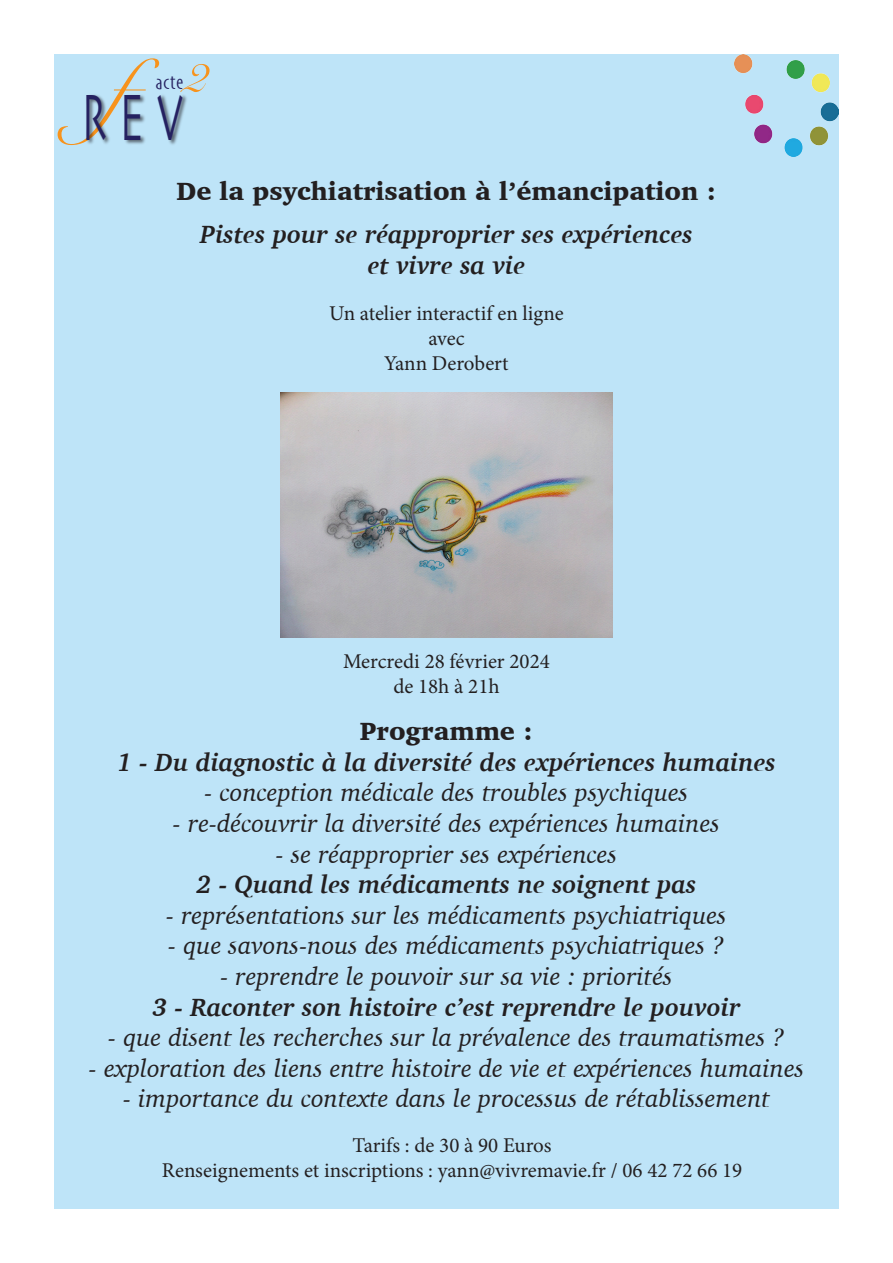
<style>
.page{position:relative;width:893px;height:1263px;background:#fff}
.page>*{position:absolute;margin:0;border:0;box-sizing:border-box;transform-origin:0 0}
.t1{font:68.55px "Skia Regular 1 1";color:#252161;scale:.56 1}
.t2{font:51.45px "Snell Roundhand";color:#f7931d}
.t3{font:italic 25.5px "Charter";color:#231f20}
.t4{font:italic 700 25.5px "Charter";color:#231f20}
.t5{font:900 25.5px "Charter";color:#231f20}
.t6{font:21px "Minion Pro";color:#231f20}
.t7{font:20.55px "Skia Regular 1 0";color:#252161}
</style>
<div class="page">
<div style="left:54px;top:54px;width:785px;height:1155px;background:#bee4f8"></div>
<img style="left:280px;top:393px;width:333px;height:245px">
<img style="left:87px;top:94px;width:100px;height:51px">
<img style="left:734px;top:54px;width:105px;height:102px">
<p class="t1" style="left:82px;top:76px;width:228px"><sup>f</sup>REV</p>
<p class="t2" style="left:180px;top:46px;width:27px">2</p>
<p class="t7" style="left:156px;top:70px;width:29px">acte</p>
<p class="t5" style="left:176px;top:175px;width:541px">De la psychiatrisation à l’émancipation :</p>
<p class="t4" style="left:200px;top:213px;width:494px">Pistes pour se réapproprier ses expériences</p>
<p class="t4" style="left:368px;top:244px;width:159px">et vivre sa vie</p>
<p class="t6" style="left:329px;top:299px;width:236px">Un atelier interactif en ligne</p>
<p class="t6" style="left:428px;top:324px;width:38px">avec</p>
<p class="t6" style="left:384px;top:350px;width:126px">Yann Derobert</p>
<p class="t6" style="left:343px;top:647px;width:208px">Mercredi 28 février 2024</p>
<p class="t6" style="left:393px;top:672px;width:108px">de 18h à 21h</p>
<p class="t5" style="left:360px;top:716px;width:175px">Programme :</p>
<p class="t4" style="left:117px;top:740px;width:660px">1 - Du diagnostic à la diversité des expériences humaines</p>
<p class="t3" style="left:205px;top:771px;width:485px">- conception médicale des troubles psychiques</p>
<p class="t3" style="left:173px;top:802px;width:549px">- re-découvrir la diversité des expériences humaines</p>
<p class="t3" style="left:276px;top:832px;width:343px">- se réapproprier ses expériences</p>
<p class="t4" style="left:197px;top:863px;width:501px">2 - Quand les médicaments ne soignent pas</p>
<p class="t3" style="left:166px;top:894px;width:562px">- représentations sur les médicaments psychiatriques</p>
<p class="t3" style="left:168px;top:924px;width:558px">- que savons-nous des médicaments psychiatriques ?</p>
<p class="t3" style="left:220px;top:955px;width:454px">- reprendre le pouvoir sur sa vie : priorités</p>
<p class="t4" style="left:152px;top:985px;width:589px">3 - Raconter son histoire c’est reprendre le pouvoir</p>
<p class="t3" style="left:108px;top:1016px;width:678px">- que disent les recherches sur la prévalence des traumatismes ?</p>
<p class="t3" style="left:89px;top:1047px;width:717px">- exploration des liens entre histoire de vie et expériences humaines</p>
<p class="t3" style="left:123px;top:1077px;width:648px">- importance du contexte dans le processus de rétablissement</p>
<p class="t6" style="left:353px;top:1131px;width:201px">Tarifs : de 30 à 90 Euros</p>
<p class="t6" style="left:162px;top:1156px;width:582px">Renseignements et inscriptions : yann@vivremavie.fr / 06 42 72 66 19</p>
</div>
